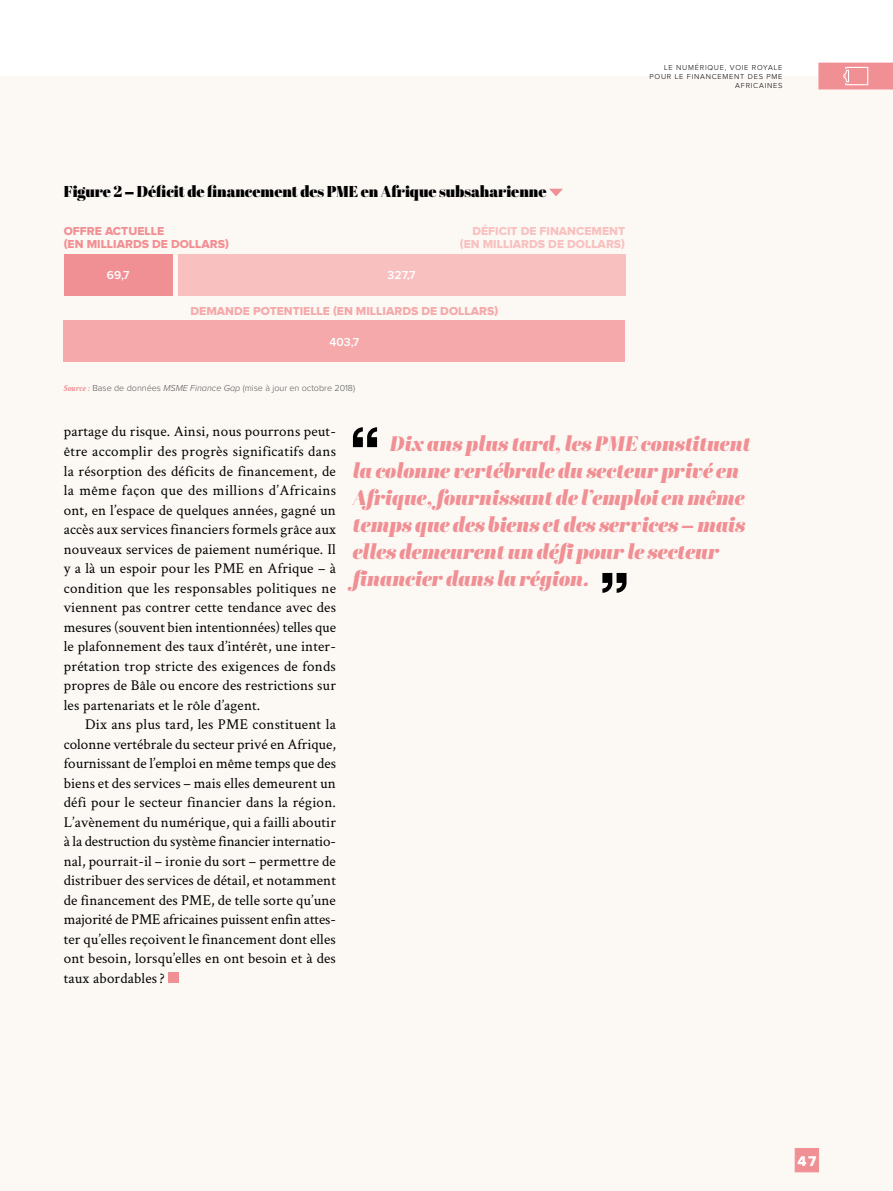
<style>
.page{position:relative;width:893px;height:1191px;background:#fff}
.page>*{position:absolute;margin:0;border:0;box-sizing:border-box;transform-origin:0 0}
.t1{font:italic 21px/27px "Abril Display Bl";color:#f19094}
.t2{font:900 15.75px "Abril Display";color:#000}
.t3{font:15px/19.5px "Crimson Text";letter-spacing:.01em;color:#000;text-align:justify}
.t4{font:14.7px "Proxima Nova Extrabld";color:#fff}
.t5{font:12px/13.5px "Proxima Nova Extrabld";color:#f8c1c0;text-align:right}
.t6{font:12px "Proxima Nova Extrabld";color:#f5a9aa}
.t7{font:12px/13.5px "Proxima Nova Extrabld";color:#f19094}
.t8{font:600 12px "Proxima Nova";color:#fff}
.t9{font:300 9px "Proxima Nova";color:#575756}
.t10{font:300 7.5px/9px "Proxima Nova";letter-spacing:.1em;color:#000;text-align:right}
.s1{font-family:"Proxima Nova"}
.s2{font-family:"Crimson Text";font-weight:700;font-style:italic;color:#f19094}
.s3{font-style:italic}
.s4{font-family:"Proxima Nova";font-weight:700}
</style>
<div class="page">
<div style="left:0;top:77px;width:893px;height:1114px;background:#fcf9f5"></div>
<div style="left:169px;top:972px;width:10px;height:10px;background:#f19094"></div>
<svg style="left:353px;top:427px;width:24px;height:20px"></svg>
<svg style="left:602px;top:573px;width:24px;height:20px"></svg>
<div style="left:795px;top:1148px;width:24px;height:24px;background:#f19094"></div>
<div style="left:819px;top:63px;width:74px;height:26px;background:#f19094"></div>
<svg style="left:843px;top:67px;width:25px;height:18px"></svg>
<svg style="left:549px;top:189px;width:14px;height:7px"></svg>
<div style="left:64px;top:254px;width:109px;height:41px;background:#f19094"></div>
<div style="left:178px;top:254px;width:447px;height:41px;background:#f8c1c0"></div>
<div style="left:64px;top:321px;width:561px;height:41px;background:#f5a9aa"></div>
<p class="t10" style="left:649px;top:63px;width:134px">LE NUMÉRIQUE, VOIE ROYALE<br>POUR LE FINANCEMENT DES PME<br>AFRICAINES</p>
<p class="t2" style="left:64px;top:181px;width:484px">Figure 2 <span class="s1">–</span> Déficit de financement des PME en Afrique subsaharienne</p>
<p class="t7" style="left:64px;top:225px;width:167px">OFFRE ACTUELLE<br>(EN MILLIARDS DE DOLLARS)</p>
<p class="t8" style="left:107px;top:270px;width:24px">69,7</p>
<p class="t8" style="left:388px;top:270px;width:29px">327,7</p>
<p class="t5" style="left:460px;top:225px;width:167px">DÉFICIT DE FINANCEMENT (EN MILLIARDS DE DOLLARS)</p>
<p class="t6" style="left:191px;top:306px;width:309px">DEMANDE POTENTIELLE (EN MILLIARDS DE DOLLARS)</p>
<p class="t8" style="left:330px;top:337px;width:31px">403,7</p>
<p class="t9" style="left:64px;top:384px;width:293px"><span class="s2">Source :</span> Base de données <span class="s3">MSME Finance Gap</span> (mise à jour en octobre 2018)</p>
<p class="t3" style="left:64px;top:421px;width:274px">partage du risque. Ainsi, nous pourrons peut&shy;être accomplir des progrès significatifs dans la résorption des déficits de financement, de la même façon que des millions d’Africains ont, en l’espace de quelques années, gagné un accès aux services financiers formels grâce aux nouveaux services de paiement numérique. Il y a là un espoir pour les PME en Afrique – à condition que les responsables politiques ne viennent pas contrer cette tendance avec des mesures (souvent bien intentionnées) telles que le plafonnement des taux d’intérêt, une inter&shy;prétation trop stricte des exigences de fonds propres de Bâle ou encore des restrictions sur les partenariats et le rôle d’agent.</p>
<p class="t3" style="left:64px;top:714px;width:274px;text-indent:21px">Dix ans plus tard, les PME constituent la colonne vertébrale du secteur privé en Afrique, fournissant de l’emploi en même temps que des biens et des services – mais elles demeurent un défi pour le secteur financier dans la région.<br>L’avènement du numérique, qui a failli aboutir à la destruction du système financier internatio&shy;nal, pourrait-il – ironie du sort – permettre de distribuer des services de détail, et notamment de financement des PME, de telle sorte qu’une majorité de PME africaines puissent enfin attes&shy;ter qu’elles reçoivent le financement dont elles ont besoin, lorsqu’elles en ont besoin et à des taux abordables?</p>
<h1 class="t1" style="left:353px;top:431px;width:399px;text-indent:37px">Dix ans plus tard, les PME constituent la colonne vertébrale du secteur privé en Afrique, fournissant de l’emploi en même temps que des biens et des services <span class="s4">–</span> mais elles demeurent un défi pour le secteur financier dans la région.</h1>
<p class="t4" style="left:797px;top:1154px;width:20px">47</p>
</div>
